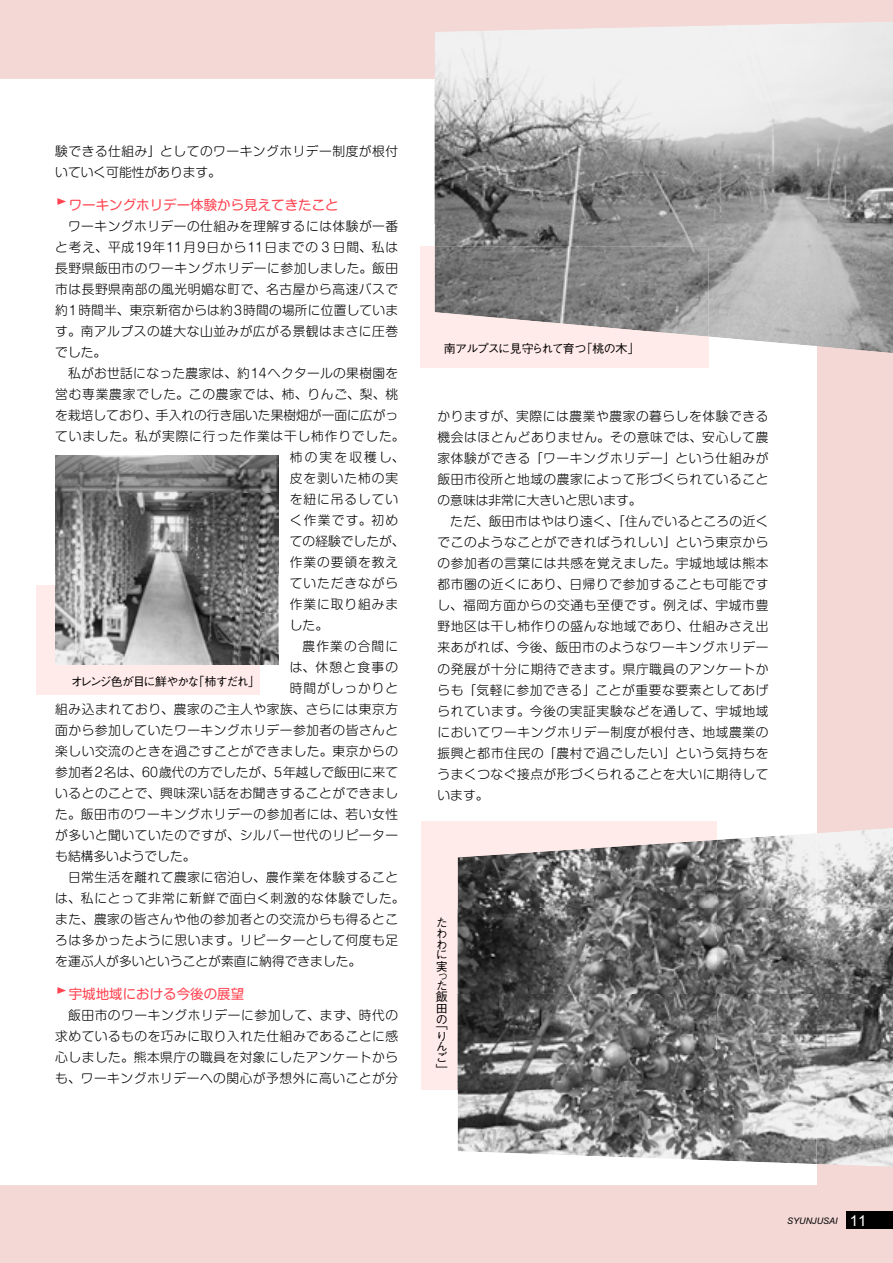
<style>
.page{position:relative;width:893px;height:1263px;background:#f3d8d6}
.page>*{position:absolute;margin:0;border:0;box-sizing:border-box;transform-origin:0 0}
.t1{font:13.5px "Shin M Go Pro Regular 90 msp RKSJ H";color:#ff4552}
.t2{font:12.75px/21px "Shin M Go Pro Light 90 msp RKSJ H";letter-spacing:.04em;color:#000}
.t3{font:12.75px "Shin M Go Pro Light 90 msp RKSJ H";color:#000}
.t4{font:12.75px "Shin M Go Pro Light 90 msp RKSJ H";letter-spacing:.07em;color:#000}
.t5{font:12.75px "Shin M Go Pro Light 90 msp RKSJ H";letter-spacing:.065em;color:#000}
.t6{font:12.75px "Shin M Go Pro Light 90 msp RKSJ H";letter-spacing:.015em;color:#000}
.t7{font:12.75px "Shin M Go Pro Light 90 msp RKSJ H";letter-spacing:.06em;color:#000}
.t8{font:12.75px "Shin M Go Pro Light 90 msp RKSJ H";letter-spacing:.165em;color:#000}
.t9{font:12.75px "Shin M Go Pro Light 90 msp RKSJ H";letter-spacing:.085em;color:#000}
.t10{font:12px "Gothic BBB Pro Medium 90 msp RKSJ H";letter-spacing:-.07em;color:#000}
.t11{font:12px "Gothic BBB Pro Medium 90 msp RKSJ H";letter-spacing:-.11em;color:#000}
.t12{font:12px/11.1px "Gothic BBB Pro Medium 90 msp RKSJ H";letter-spacing:-.09em;color:#000}
.t13{font:italic 9px "Arial";color:#000}
.s1{font-style:normal;font-size:15px;color:#fff}
</style>
<div class="page">
<div style="left:0;top:79px;width:816px;height:1105px;background:#fff"></div>
<div style="left:420px;top:247px;width:288px;height:121px;background:#ffebe9"></div>
<div style="left:422px;top:821px;width:295px;height:269px;background:#ffebe9"></div>
<div style="left:36px;top:585px;width:223px;height:110px;background:#ffebe9"></div>
<img style="left:435px;top:22px;width:458px;height:201px">
<img style="left:435px;top:79px;width:381px;height:22px">
<img style="left:816px;top:223px;width:77px;height:131px">
<img style="left:435px;top:223px;width:381px;height:41px">
<img style="left:708px;top:264px;width:108px;height:82px">
<img style="left:435px;top:247px;width:273px;height:90px">
<img style="left:55px;top:455px;width:224px;height:159px">
<img style="left:259px;top:614px;width:20px;height:51px">
<img style="left:55px;top:585px;width:204px;height:80px">
<img style="left:816px;top:827px;width:77px;height:340px">
<img style="left:717px;top:833px;width:99px;height:248px">
<img style="left:458px;top:840px;width:259px;height:241px">
<img style="left:458px;top:1081px;width:358px;height:83px">
<div style="left:846px;top:1212px;width:47px;height:17px;background:#000"></div>
<p class="t2" style="left:55px;top:142px;width:344px">験できる仕組み」としてのワーキングホリデー制度が根付いていく可能性があります。</p>
<p class="t1" style="left:55px;top:200px;width:285px">▲ワーキングホリデー体験から見えてきたこと</p>
<p class="t2" style="left:55px;top:217px;width:344px">　ワーキングホリデーの仕組みを理解するには体験が一番</p>
<p class="t4" style="left:55px;top:242px;width:344px">と考え、平成19年11月9日から11日までの３日間、私は</p>
<p class="t2" style="left:55px;top:259px;width:344px">長野県飯田市のワーキングホリデーに参加しました。飯田</p>
<p class="t2" style="left:55px;top:280px;width:344px">市は長野県南部の風光明媚な町で、名古屋から高速バスで</p>
<p class="t6" style="left:55px;top:305px;width:344px">約1時間半、東京新宿からは約3時間の場所に位置していま</p>
<p class="t2" style="left:55px;top:322px;width:344px">す。南アルプスの雄大な山並みが広がる景観はまさに圧巻</p>
<p class="t2" style="left:55px;top:343px;width:53px">でした。</p>
<p class="t2" style="left:55px;top:364px;width:344px">　私がお世話になった農家は、約14ヘクタールの果樹園を</p>
<p class="t7" style="left:55px;top:389px;width:344px">営む専業農家でした。この農家では、柿、りんご、梨、桃</p>
<p class="t3" style="left:55px;top:410px;width:344px">を栽培しており、手入れの行き届いた果樹畑が一面に広がっ</p>
<p class="t5" style="left:55px;top:431px;width:351px">ていました。私が実際に行った作業は干し柿作りでした。</p>
<p class="t8" style="left:290px;top:452px;width:116px">柿の実を収穫し、</p>
<p class="t4" style="left:290px;top:473px;width:110px">皮を剥いた柿の実</p>
<p class="t4" style="left:290px;top:494px;width:110px">を紐に吊るしてい</p>
<p class="t2" style="left:290px;top:511px;width:110px">く作業です。初め</p>
<p class="t3" style="left:290px;top:536px;width:116px">ての経験でしたが、</p>
<p class="t4" style="left:290px;top:557px;width:110px">作業の要領を教え</p>
<p class="t4" style="left:290px;top:578px;width:110px">ていただきながら</p>
<p class="t4" style="left:290px;top:599px;width:110px">作業に取り組みま</p>
<p class="t2" style="left:290px;top:616px;width:40px">した。</p>
<p class="t9" style="left:290px;top:641px;width:110px">　農作業の合間に</p>
<p class="t2" style="left:290px;top:658px;width:110px">は、休憩と食事の</p>
<p class="t4" style="left:290px;top:683px;width:110px">時間がしっかりと</p>
<p class="t2" style="left:55px;top:700px;width:344px">組み込まれており、農家のご主人や家族、さらには東京方</p>
<p class="t2" style="left:55px;top:721px;width:344px">面から参加していたワーキングホリデー参加者の皆さんと</p>
<p class="t2" style="left:55px;top:742px;width:344px">楽しい交流のときを過ごすことができました。東京からの</p>
<p class="t3" style="left:55px;top:767px;width:344px">参加者2名は、60歳代の方でしたが、5年越しで飯田に来て</p>
<p class="t2" style="left:55px;top:784px;width:344px">いるとのことで、興味深い話をお聞きすることができまし</p>
<p class="t2" style="left:55px;top:805px;width:344px">た。飯田市のワーキングホリデーの参加者には、若い女性</p>
<p class="t2" style="left:55px;top:826px;width:344px">が多いと聞いていたのですが、シルバー世代のリピーター</p>
<p class="t3" style="left:55px;top:851px;width:142px">も結構多いようでした。</p>
<p class="t2" style="left:55px;top:868px;width:344px">　日常生活を離れて農家に宿泊し、農作業を体験すること</p>
<p class="t5" style="left:55px;top:893px;width:351px">は、私にとって非常に新鮮で面白く刺激的な体験でした。</p>
<p class="t2" style="left:55px;top:910px;width:344px">また、農家の皆さんや他の参加者との交流からも得るとこ</p>
<p class="t2" style="left:55px;top:931px;width:344px">ろは多かったように思います。リピーターとして何度も足</p>
<p class="t3" style="left:55px;top:956px;width:308px">を運ぶ人が多いということが素直に納得できました。</p>
<p class="t1" style="left:55px;top:989px;width:191px">▲宇城地域における今後の展望</p>
<p class="t2" style="left:55px;top:1006px;width:344px;text-align:justify">　飯田市のワーキングホリデーに参加して、まず、時代の求めているものを巧みに取り入れた仕組みであることに感心しました。熊本県庁の職員を対象にしたアンケートからも、ワーキングホリデーへの関心が予想外に高いことが分</p>
<p class="t11" style="left:71px;top:676px;width:191px">オレンジ色が目に鮮やかな「柿すだれ」</p>
<p class="t10" style="left:444px;top:344px;width:197px">南アルプスに見守られて育つ「桃の木」</p>
<p class="t2" style="left:438px;top:408px;width:332px">かりますが、実際には農業や農家の暮らしを体験できる機会はほとんどありません。その意味では、安心して農家体験ができる「ワーキングホリデー」という仕組みが飯田市役所と地域の農家によって形づくられていることの意味は非常に大きいと思います。<br>　ただ、飯田市はやはり遠く、「住んでいるところの近くでこのようなことができればうれしい」という東京からの参加者の言葉には共感を覚えました。宇城地域は熊本都市圏の近くにあり、日帰りで参加することも可能ですし、福岡方面からの交通も至便です。例えば、宇城市豊野地区は干し柿作りの盛んな地域であり、仕組みさえ出来あがれば、今後、飯田市のようなワーキングホリデーの発展が十分に期待できます。県庁職員のアンケートからも「気軽に参加できる」ことが重要な要素としてあげられています。今後の実証実験などを通して、宇城地域においてワーキングホリデー制度が根付き、地域農業の振興と都市住民の「農村で過ごしたい」という気持ちをうまくつなぐ接点が形づくられることを大いに期待しています。</p>
<p class="t12" style="left:436px;top:918px;width:13px;text-align:justify">たわわに実</p>
<p class="t12" style="left:436px;top:973px;width:12px;line-height:9.3px">った</p>
<p class="t12" style="left:436px;top:992px;width:13px;line-height:11.7px">飯田</p>
<p class="t12" style="left:436px;top:1017px;width:13px;line-height:13.8px">の「り</p>
<p class="t12" style="left:436px;top:1043px;width:13px;text-align:justify">んご」</p>
<p class="t13" style="left:787px;top:1215px;width:81px">SYUNJUSAI <span class="s1">11</span></p>
</div>
